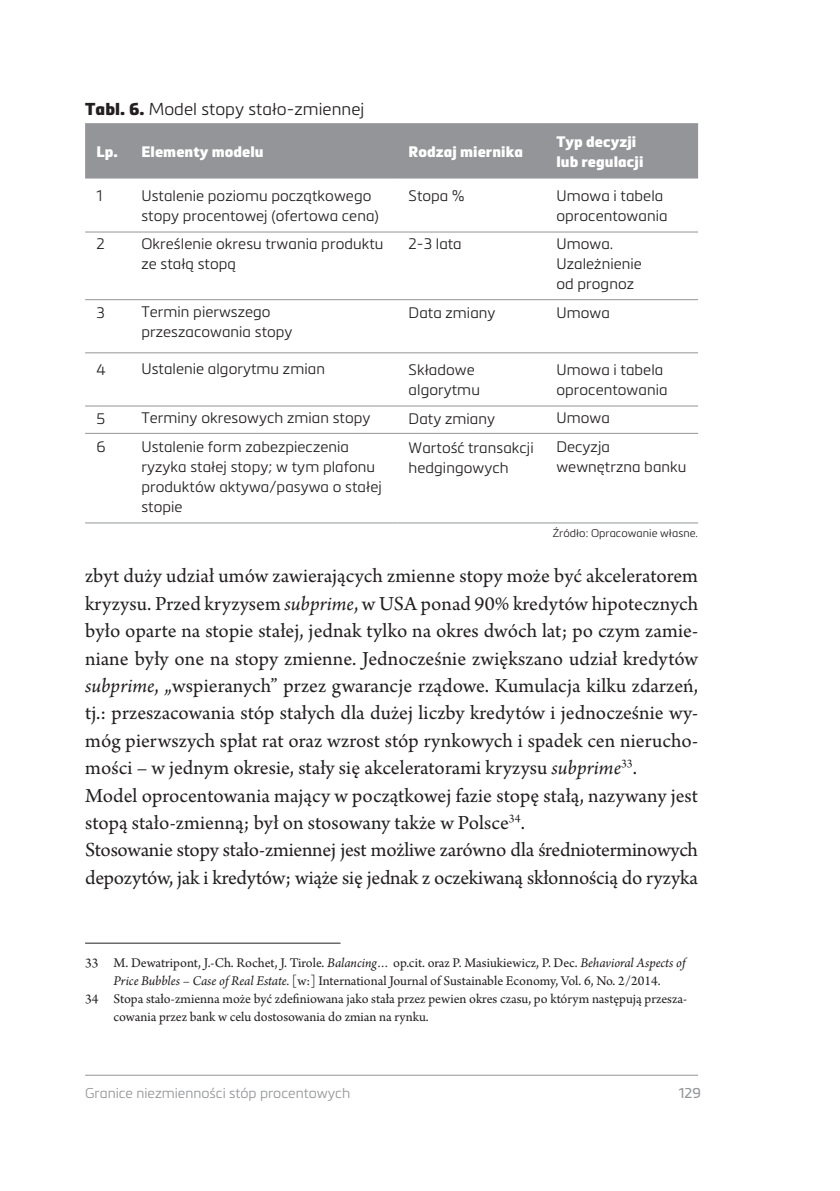
<style>
.page{position:relative;width:840px;height:1191px;background:#fff}
.page>*{position:absolute;margin:0;border:0;box-sizing:border-box;transform-origin:0 0}
.t1{font:21px/27.4px "Arno Pro";color:#231f20}
.t2{font:300 17px "Metronic Pro";letter-spacing:.005em;color:#231f20}
.t3{font:300 15px/20px "Metronic Pro";letter-spacing:.005em;color:#231f20}
.t4{font:900 15px/20px "Metronic Pro";letter-spacing:.005em;color:#fff}
.t5{font:14px "Arno Pro";color:#231f20}
.t6{font:300 14px "Metronic Pro";color:#939598}
.t7{font:14px "Metronic Pro";color:#939598}
.t8{font:300 11px "Metronic Pro";letter-spacing:.005em;color:#231f20}
.s1{font-weight:900}
.s2{font-style:italic}
</style>
<div class="page">
<hr style="left:85px;top:1074px;width:612px;height:1px;background:#939598">
<hr style="left:85px;top:942px;width:255px;height:1px;background:#231f20">
<div style="left:85px;top:124px;width:612px;height:53px;background:#939598"></div>
<hr style="left:85px;top:123px;width:45px;height:1px;background:#939598">
<hr style="left:130px;top:123px;width:267px;height:1px;background:#939598">
<hr style="left:397px;top:123px;width:147px;height:1px;background:#939598">
<hr style="left:544px;top:123px;width:153px;height:1px;background:#939598">
<hr style="left:85px;top:177px;width:45px;height:1px;background:#939598">
<hr style="left:130px;top:177px;width:267px;height:1px;background:#939598">
<hr style="left:397px;top:177px;width:147px;height:1px;background:#939598">
<hr style="left:544px;top:177px;width:153px;height:1px;background:#939598">
<hr style="left:85px;top:522px;width:45px;height:1px;background:#939598">
<hr style="left:130px;top:522px;width:267px;height:1px;background:#939598">
<hr style="left:397px;top:522px;width:147px;height:1px;background:#939598">
<hr style="left:544px;top:522px;width:153px;height:1px;background:#939598">
<hr style="left:85px;top:231px;width:612px;height:1px;background:#939598">
<hr style="left:85px;top:299px;width:612px;height:1px;background:#939598">
<hr style="left:85px;top:352px;width:612px;height:1px;background:#939598">
<hr style="left:85px;top:405px;width:612px;height:1px;background:#939598">
<hr style="left:85px;top:433px;width:612px;height:1px;background:#939598">
<p class="t2" style="left:85px;top:98px;width:280px"><span class="s1">Tabl. 6.</span> Model stopy stało-zmiennej</p>
<p class="t4" style="left:96px;top:141px;width:169px">Lp. Elementy modelu</p>
<p class="t4" style="left:408px;top:141px;width:116px">Rodzaj miernika</p>
<p class="t4" style="left:556px;top:131px;width:88px">Typ decyzji lub regulacji</p>
<p class="t3" style="left:96px;top:185px;width:7px">1</p>
<p class="t3" style="left:96px;top:233px;width:10px">2</p>
<p class="t3" style="left:556px;top:185px;width:113px">Umowa i tabela oprocentowania</p>
<p class="t3" style="left:556px;top:233px;width:87px">Umowa.<br>Uzależnienie od prognoz</p>
<p class="t3" style="left:556px;top:302px;width:55px">Umowa</p>
<p class="t3" style="left:408px;top:185px;width:57px">Stopa %</p>
<p class="t3" style="left:408px;top:233px;width:55px">2-3 lata</p>
<p class="t3" style="left:141px;top:185px;width:239px">Ustalenie poziomu początkowego stopy procentowej (ofertowa cena)</p>
<p class="t3" style="left:141px;top:233px;width:243px">Określenie okresu trwania produktu ze stałą stopą</p>
<p class="t3" style="left:141px;top:301px;width:153px">Termin pierwszego przeszacowania stopy</p>
<p class="t3" style="left:141px;top:358px;width:185px">Ustalenie algorytmu zmian</p>
<p class="t3" style="left:141px;top:403px;width:230px;line-height:28.4px">Terminy okresowych zmian stopy<br>Ustalenie form zabezpieczenia</p>
<p class="t3" style="left:141px;top:455px;width:242px">ryzyka stałej stopy; w tym plafonu produktów aktywa/pasywa o stałej stopie</p>
<p class="t3" style="left:96px;top:302px;width:10px">3</p>
<p class="t3" style="left:408px;top:302px;width:88px">Data zmiany</p>
<p class="t3" style="left:556px;top:359px;width:113px">Umowa i tabela oprocentowania</p>
<p class="t3" style="left:556px;top:403px;width:55px;line-height:28.4px">Umowa<br>Decyzja</p>
<p class="t3" style="left:556px;top:456px;width:131px">wewnętrzna banku</p>
<p class="t3" style="left:96px;top:359px;width:11px">4</p>
<p class="t3" style="left:96px;top:403px;width:11px;line-height:28.4px">5<br>6</p>
<p class="t3" style="left:408px;top:359px;width:73px">Składowe algorytmu</p>
<p class="t3" style="left:408px;top:404px;width:126px;line-height:28.4px">Daty zmiany<br>Wartość transakcji</p>
<p class="t3" style="left:408px;top:456px;width:101px">hedgingowych</p>
<p class="t8" style="left:552px;top:526px;width:147px">Źródło: Opracowanie własne.</p>
<p class="t1" style="left:85px;top:563px;width:614px">zbyt duży udział umów zawierających zmienne stopy może być akceleratorem kryzysu. Przed kryzysem <span class="s2">subprime</span>, w USA ponad 90% kredytów hipotecznych było oparte na stopie stałej, jednak tylko na okres dwóch lat; po czym zamie&shy;niane były one na stopy zmienne. Jednocześnie zwiększano udział kredytów <span class="s2">subprime</span>, „wspieranych” przez gwarancje rządowe. Kumulacja kilku zdarzeń, tj.: przeszacowania stóp stałych dla dużej liczby kredytów i jednocześnie wy&shy;móg pierwszych spłat rat oraz wzrost stóp rynkowych i spadek cen nierucho&shy;mości – w jednym okresie, stały się akceleratorami kryzysu <span class="s2">subprime</span><sup>33</sup>.<br>Model oprocentowania mający w początkowej fazie stopę stałą, nazywany jest stopą stało-zmienną; był on stosowany także w Polsce<sup>34</sup>.<br>Stosowanie stopy stało-zmiennej jest możliwe zarówno dla średnioterminowych depozytów, jak i kredytów; wiąże się jednak z oczekiwaną skłonnością do ryzyka</p>
<p class="t5" style="left:85px;top:954px;width:601px">33 M. Dewatripont, J.-Ch. Rochet, J. Tirole. <span class="s2">Balancing…</span> op.cit. oraz P. Masiukiewicz, P. Dec. <span class="s2">Behavioral Aspects of</span></p>
<p class="t5" style="left:113px;top:972px;width:548px"><span class="s2">Price Bubbles – Case of Real Estate.</span> [w:] International Journal of Sustainable Economy, Vol. 6, No. 2/2014.</p>
<p class="t5" style="left:85px;top:990px;width:603px">34 Stopa stało-zmienna może być zdefiniowana jako stała przez pewien okres czasu, po którym następują przesza-</p>
<p class="t5" style="left:113px;top:1008px;width:316px">cowania przez bank w celu dostosowania do zmian na rynku.</p>
<p class="t6" style="left:85px;top:1083px;width:266px">Granice niezmienności stóp procentowych</p>
<p class="t7" style="left:678px;top:1083px;width:24px">129</p>
</div>
